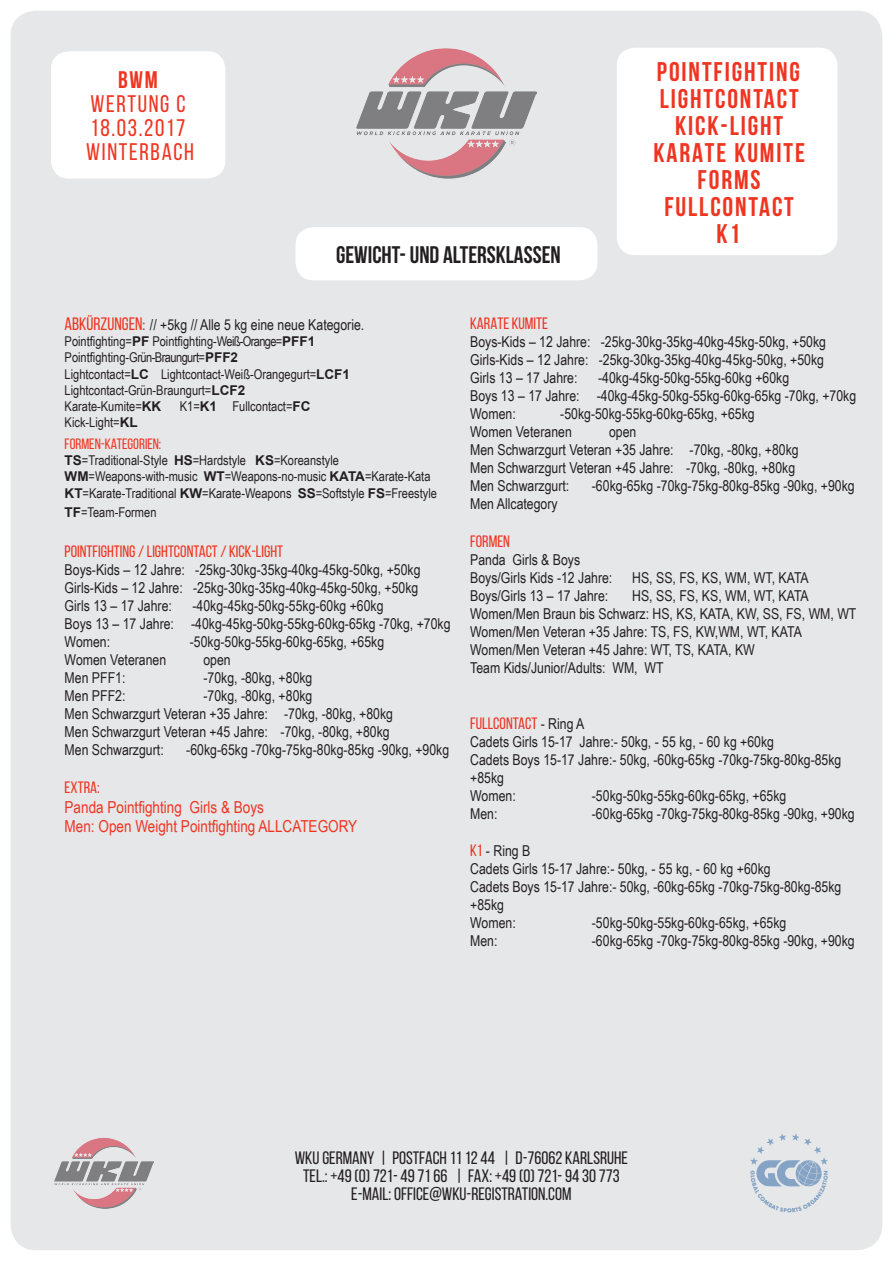
<style>
.page{position:relative;width:893px;height:1263px;background:#fff}
.page>*{position:absolute;margin:0;border:0;box-sizing:border-box;transform-origin:0 0}
.t1{font:700 27px/27px "Bebas Neue";letter-spacing:.07em;color:#ef3522;text-align:center}
.t2{font:24px "Bebas Neue";letter-spacing:.07em;color:#ef3522}
.t3{font:700 24px "Bebas Neue";color:#231f20}
.t4{font:700 24px "Bebas Neue";color:#ef3522}
.t5{font:18px/18px "Bebas Neue";color:#231f20;text-align:center}
.t6{font:16.5px "Bebas Neue";color:#ef3522}
.t7{font:16.5px "Arial Narrow";color:#ef3522}
.t8{font:15px/18px "Arial Narrow";color:#231f20}
.t9{font:15px "Bebas Neue";color:#ef3522}
.t10{font:13.5px/16.2px "Arial Narrow";color:#231f20}
.t11{font:13.5px "Arial Narrow";letter-spacing:-.04em;color:#231f20}
.s1{font-family:"Bebas Neue";font-size:18px;color:#ef3522}
.s2{font-family:"Bebas Neue";font-weight:700;color:#ef3522}
.s3{font-family:"Arial";font-weight:700}
.s4{font-family:"Arial Narrow";font-size:15px;color:#231f20}
.s5{font-family:"Bebas Neue";font-size:16.5px;color:#ef3522}
</style>
<div class="page">
<div style="left:11px;top:11px;width:871px;height:1239px;background:#e6e7e9;border-radius:26px"></div>
<img style="left:54px;top:1138px;width:99px;height:71px">
<img style="left:750px;top:1134px;width:78px;height:79px">
<img style="left:356px;top:48px;width:181px;height:131px">
<div style="left:296px;top:227px;width:301px;height:53px;background:#fff;border-radius:18px"></div>
<div style="left:51px;top:51px;width:174px;height:128px;background:#fff;border-radius:18px"></div>
<div style="left:617px;top:48px;width:220px;height:207px;background:#fff;border-radius:18px"></div>
<p class="t4" style="left:118px;top:66px;width:41px">BWM</p>
<p class="t2" style="left:90px;top:91px;width:97px">WERTUNG C</p>
<p class="t2" style="left:91px;top:115px;width:96px">18.03.2017</p>
<p class="t2" style="left:86px;top:139px;width:109px">WINTERBACH</p>
<p class="t3" style="left:336px;top:241px;width:226px">GEWICHT- UND ALTERSKLASSEN</p>
<p class="t1" style="left:657px;top:57px;width:145px">POINTFIGHTING</p>
<p class="t1" style="left:660px;top:84px;width:140px">LIGHTCONTACT</p>
<p class="t1" style="left:675px;top:111px;width:110px">KICK-LIGHT</p>
<p class="t1" style="left:653px;top:138px;width:153px">KARATE KUMITE<br>FORMS</p>
<p class="t1" style="left:664px;top:192px;width:131px">FULLCONTACT</p>
<p class="t1" style="left:716px;top:219px;width:25px">K1</p>
<p class="t8" style="left:65px;top:315px;width:301px"><span class="s1">ABKÜRZUNGEN</span><span class="s2">:</span> // +5kg // Alle 5 kg eine neue Kategorie.</p>
<p class="t10" style="left:65px;top:333px;width:252px">Pointfighting=<span class="s3">PF</span> Pointfighting-Weiß-Orange=<span class="s3">PFF1</span></p>
<p class="t11" style="left:65px;top:348px;width:175px">Pointfighting-Grün-Braungurt=<span class="s3">PFF2</span></p>
<p class="t10" style="left:65px;top:365px;width:287px">Lightcontact=<span class="s3">LC</span> Lightcontact-Weiß-Orangegurt=<span class="s3">LCF1</span></p>
<p class="t10" style="left:65px;top:381px;width:182px">Lightcontact-Grün-Braungurt=<span class="s3">LCF2</span></p>
<p class="t10" style="left:65px;top:398px;width:98px">Karate-Kumite=<span class="s3">KK</span></p>
<p class="t10" style="left:180px;top:398px;width:132px">K1=<span class="s3">K1</span> Fullcontact=<span class="s3">FC</span></p>
<p class="t10" style="left:65px;top:414px;width:75px">Kick-Light=<span class="s3">KL</span></p>
<p class="t9" style="left:65px;top:436px;width:98px">FORMEN-KATEGORIEN:</p>
<p class="t10" style="left:65px;top:452px;width:276px"><span class="s3">TS</span>=Traditional-Style <span class="s3">HS</span>=Hardstyle <span class="s3">KS</span>=Koreanstyle</p>
<p class="t10" style="left:65px;top:468px;width:374px"><span class="s3">WM</span>=Weapons-with-music <span class="s3">WT</span>=Weapons-no-music <span class="s3">KATA</span>=Karate-Kata<br><span class="s3">KT</span>=Karate-Traditional <span class="s3">KW</span>=Karate-Weapons <span class="s3">SS</span>=Softstyle <span class="s3">FS</span>=Freestyle</p>
<p class="t10" style="left:65px;top:504px;width:93px"><span class="s3">TF</span>=Team-Formen</p>
<p class="t6" style="left:65px;top:542px;width:220px">POINTFIGHTING / LIGHTCONTACT / KICK-LIGHT</p>
<p class="t8" style="left:65px;top:560px;width:357px">Boys-Kids – 12 Jahre: -25kg-30kg-35kg-40kg-45kg-50kg, +50kg</p>
<p class="t8" style="left:65px;top:578px;width:355px">Girls-Kids – 12 Jahre: -25kg-30kg-35kg-40kg-45kg-50kg, +50kg</p>
<p class="t8" style="left:65px;top:596px;width:109px">Girls 13 – 17 Jahre:</p>
<p class="t8" style="left:192px;top:596px;width:193px">-40kg-45kg-50kg-55kg-60kg +60kg</p>
<p class="t8" style="left:65px;top:614px;width:387px">Boys 13 – 17 Jahre: -40kg-45kg-50kg-55kg-60kg-65kg -70kg, +70kg<br>Women:</p>
<p class="t8" style="left:190px;top:632px;width:196px">-50kg-50kg-55kg-60kg-65kg, +65kg</p>
<p class="t8" style="left:65px;top:650px;width:103px">Women Veteranen</p>
<p class="t8" style="left:203px;top:650px;width:29px">open</p>
<p class="t8" style="left:65px;top:668px;width:62px">Men PFF1:</p>
<p class="t8" style="left:203px;top:668px;width:111px">-70kg, -80kg, +80kg</p>
<p class="t8" style="left:65px;top:686px;width:62px">Men PFF2:</p>
<p class="t8" style="left:203px;top:686px;width:111px">-70kg, -80kg, +80kg</p>
<p class="t8" style="left:65px;top:704px;width:330px">Men Schwarzgurt Veteran +35 Jahre: -70kg, -80kg, +80kg</p>
<p class="t8" style="left:65px;top:722px;width:327px">Men Schwarzgurt Veteran +45 Jahre: -70kg, -80kg, +80kg</p>
<p class="t8" style="left:65px;top:740px;width:101px">Men Schwarzgurt:</p>
<p class="t8" style="left:186px;top:740px;width:264px">-60kg-65kg -70kg-75kg-80kg-85kg -90kg, +90kg</p>
<p class="t6" style="left:65px;top:778px;width:37px">EXTRA:</p>
<p class="t7" style="left:65px;top:795px;width:201px">Panda Pointfighting Girls &amp; Boys</p>
<p class="t7" style="left:65px;top:814px;width:294px">Men: Open Weight Pointfighting ALLCATEGORY</p>
<p class="t6" style="left:470px;top:314px;width:79px">KARATE KUMITE</p>
<p class="t8" style="left:470px;top:332px;width:357px">Boys-Kids – 12 Jahre: -25kg-30kg-35kg-40kg-45kg-50kg, +50kg</p>
<p class="t8" style="left:470px;top:350px;width:355px">Girls-Kids – 12 Jahre: -25kg-30kg-35kg-40kg-45kg-50kg, +50kg</p>
<p class="t8" style="left:470px;top:368px;width:109px">Girls 13 – 17 Jahre:</p>
<p class="t8" style="left:598px;top:368px;width:193px">-40kg-45kg-50kg-55kg-60kg +60kg</p>
<p class="t8" style="left:470px;top:386px;width:387px">Boys 13 – 17 Jahre: -40kg-45kg-50kg-55kg-60kg-65kg -70kg, +70kg<br>Women:</p>
<p class="t8" style="left:560px;top:404px;width:196px">-50kg-50kg-55kg-60kg-65kg, +65kg</p>
<p class="t8" style="left:470px;top:422px;width:103px">Women Veteranen</p>
<p class="t8" style="left:609px;top:422px;width:29px">open</p>
<p class="t8" style="left:470px;top:440px;width:330px">Men Schwarzgurt Veteran +35 Jahre: -70kg, -80kg, +80kg</p>
<p class="t8" style="left:470px;top:458px;width:327px">Men Schwarzgurt Veteran +45 Jahre: -70kg, -80kg, +80kg</p>
<p class="t8" style="left:470px;top:476px;width:101px">Men Schwarzgurt:</p>
<p class="t8" style="left:592px;top:476px;width:264px">-60kg-65kg -70kg-75kg-80kg-85kg -90kg, +90kg</p>
<p class="t8" style="left:470px;top:494px;width:89px">Men Allcategory</p>
<p class="t6" style="left:470px;top:532px;width:41px">FORMEN</p>
<p class="t8" style="left:470px;top:550px;width:112px">Panda Girls &amp; Boys</p>
<p class="t8" style="left:470px;top:568px;width:144px">Boys/Girls Kids -12 Jahre:</p>
<p class="t8" style="left:632px;top:568px;width:178px">HS, SS, FS, KS, WM, WT, KATA</p>
<p class="t8" style="left:470px;top:586px;width:140px">Boys/Girls 13 – 17 Jahre:</p>
<p class="t8" style="left:632px;top:586px;width:178px">HS, SS, FS, KS, WM, WT, KATA</p>
<p class="t8" style="left:470px;top:604px;width:388px">Women/Men Braun bis Schwarz: HS, KS, KATA, KW, SS, FS, WM, WT</p>
<p class="t8" style="left:470px;top:622px;width:333px">Women/Men Veteran +35 Jahre: TS, FS, KW,WM, WT, KATA</p>
<p class="t8" style="left:470px;top:640px;width:286px">Women/Men Veteran +45 Jahre: WT, TS, KATA, KW</p>
<p class="t8" style="left:470px;top:658px;width:195px">Team Kids/Junior/Adults: WM, WT</p>
<p class="t6" style="left:470px;top:714px;width:116px">FULLCONTACT <span class="s4">- Ring A</span></p>
<p class="t8" style="left:470px;top:732px;width:305px">Cadets Girls 15-17 Jahre:- 50kg, - 55 kg, - 60 kg +60kg</p>
<p class="t8" style="left:470px;top:750px;width:373px">Cadets Boys 15-17 Jahre:- 50kg, -60kg-65kg -70kg-75kg-80kg-85kg +85kg</p>
<p class="t8" style="left:470px;top:786px;width:47px">Women:</p>
<p class="t8" style="left:592px;top:786px;width:196px">-50kg-50kg-55kg-60kg-65kg, +65kg</p>
<p class="t8" style="left:470px;top:804px;width:29px">Men:</p>
<p class="t8" style="left:592px;top:804px;width:264px">-60kg-65kg -70kg-75kg-80kg-85kg -90kg, +90kg</p>
<p class="t8" style="left:470px;top:841px;width:62px"><span class="s5">K1</span> - Ring B</p>
<p class="t8" style="left:470px;top:859px;width:302px">Cadets Girls 15-17 Jahre:- 50kg, - 55 kg, - 60 kg +60kg</p>
<p class="t8" style="left:470px;top:877px;width:373px">Cadets Boys 15-17 Jahre:- 50kg, -60kg-65kg -70kg-75kg-80kg-85kg +85kg</p>
<p class="t8" style="left:470px;top:913px;width:47px">Women:</p>
<p class="t8" style="left:592px;top:913px;width:196px">-50kg-50kg-55kg-60kg-65kg, +65kg</p>
<p class="t8" style="left:470px;top:931px;width:29px">Men:</p>
<p class="t8" style="left:592px;top:931px;width:264px">-60kg-65kg -70kg-75kg-80kg-85kg -90kg, +90kg</p>
<p class="t5" style="left:295px;top:1148px;width:335px">WKU GERMANY | POSTFACH 11 12 44 | D-76062 KARLSRUHE<br>TEL.: +49 (0) 721- 49 71 66 | FAX: +49 (0) 721- 94 30 773<br>E-MAIL: OFFICE@WKU-REGISTRATION.COM</p>
</div>
